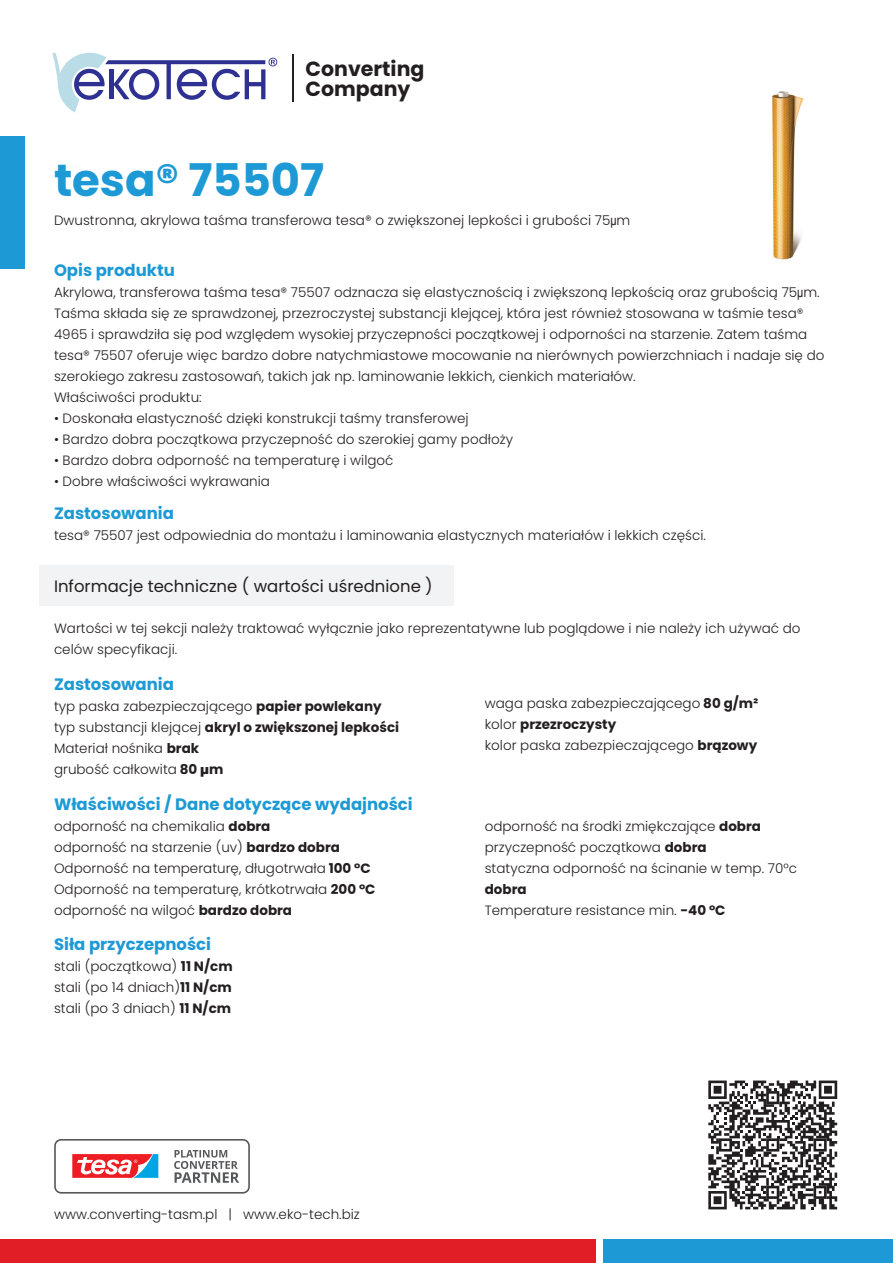
<style>
.page{position:relative;width:893px;height:1263px;background:#fff}
.page>*{position:absolute;margin:0;border:0;box-sizing:border-box;transform-origin:0 0}
.t1{font:700 45px "Poppins";color:#1d9ad5}
.t2{font:700 20.55px/20.2px "Poppins";color:#231f20}
.t3{font:700 16.5px "Poppins";color:#1d9ad5}
.t4{font:16.5px "Poppins";color:#231f20}
.t5{font:300 13.5px/21px "Poppins";color:#231f20}
.t6{font:700 13.5px "Poppins";color:#231f20}
.s1{font-family:"Arial Narrow";font-weight:400}
.s2{font-weight:700}
.s3{font-weight:300}
.s4{font-family:"Arial";font-weight:900}
</style>
<div class="page">
<img style="left:772px;top:91px;width:32px;height:169px">
<div style="left:0;top:1239px;width:595px;height:24px;background:#e11e25"></div>
<div style="left:604px;top:1239px;width:289px;height:24px;background:#1d9ad5"></div>
<div style="left:0;top:136px;width:24px;height:133px;background:#1d9ad5"></div>
<svg style="left:54px;top:1139px;width:196px;height:54px"></svg>
<svg style="left:52px;top:53px;width:225px;height:60px"></svg>
<hr style="left:292px;top:54px;width:2px;height:48px;background:#231f20">
<div style="left:39px;top:566px;width:415px;height:40px;background:#f2f3f4"></div>
<svg style="left:708px;top:1080px;width:129px;height:129px"></svg>
<p class="t2" style="left:306px;top:60px;width:120px">Converting<br>Company</p>
<p class="t1" style="left:54px;top:154px;width:272px">tesa® 75507</p>
<p class="t5" style="left:54px;top:209px;width:578px">Dwustronna, akrylowa taśma transferowa tesa® o zwiększonej lepkości i grubości 75<span class="s1">μ</span>m</p>
<p class="t3" style="left:54px;top:260px;width:122px">Opis produktu</p>
<p class="t5" style="left:54px;top:281px;width:767px">Akrylowa, transferowa taśma tesa® 75507 odznacza się elastycznością i zwiększoną lepkością oraz grubością 75<span class="s1">μ</span>m.</p>
<p class="t5" style="left:54px;top:302px;width:772px">Taśma składa się ze sprawdzonej, przezroczystej substancji klejącej, która jest również stosowana w taśmie tesa® 4965 i sprawdziła się pod względem wysokiej przyczepności początkowej i odporności na starzenie. Zatem taśma tesa® 75507 oferuje więc bardzo dobre natychmiastowe mocowanie na nierównych powierzchniach i nadaje się do szerokiego zakresu zastosowań, takich jak np. laminowanie lekkich, cienkich materiałów.</p>
<p class="t5" style="left:54px;top:386px;width:149px">Właściwości produktu:</p>
<p class="t5" style="left:54px;top:407px;width:416px">• Doskonała elastyczność dzięki konstrukcji taśmy transferowej</p>
<p class="t5" style="left:54px;top:428px;width:460px">• Bardzo dobra początkowa przyczepność do szerokiej gamy podłoży</p>
<p class="t5" style="left:54px;top:449px;width:341px">• Bardzo dobra odporność na temperaturę i wilgoć</p>
<p class="t5" style="left:54px;top:470px;width:217px">• Dobre właściwości wykrawania</p>
<p class="t3" style="left:54px;top:504px;width:121px">Zastosowania</p>
<p class="t5" style="left:54px;top:525px;width:653px">tesa® 75507 jest odpowiednia do montażu i laminowania elastycznych materiałów i lekkich części.</p>
<p class="t4" style="left:54px;top:576px;width:380px">Informacje techniczne ( wartości uśrednione )</p>
<p class="t5" style="left:54px;top:617px;width:748px">Wartości w tej sekcji należy traktować wyłącznie jako reprezentatywne lub poglądowe i nie należy ich używać do celów specyfikacji.</p>
<p class="t3" style="left:54px;top:675px;width:121px">Zastosowania</p>
<p class="t5" style="left:54px;top:696px;width:329px">typ paska zabezpieczającego <span class="s2">papier powlekany</span></p>
<p class="t6" style="left:54px;top:720px;width:347px"><span class="s3">typ substancji klejącej</span> akryl o zwiększonej lepkości</p>
<p class="t5" style="left:54px;top:738px;width:147px">Materiał nośnika <span class="s2">brak</span></p>
<p class="t5" style="left:54px;top:759px;width:171px">grubość całkowita <span class="s2">80</span> <span class="s4">μ</span><span class="s2">m</span></p>
<p class="t3" style="left:54px;top:795px;width:360px">Właściwości / Dane dotyczące wydajności</p>
<p class="t5" style="left:54px;top:816px;width:218px">odporność na chemikalia <span class="s2">dobra</span></p>
<p class="t5" style="left:54px;top:837px;width:287px">odporność na starzenie (uv) <span class="s2">bardzo dobra</span></p>
<p class="t5" style="left:54px;top:858px;width:318px">Odporność na temperaturę, długotrwała <span class="s2">100 °C</span></p>
<p class="t5" style="left:54px;top:879px;width:323px">Odporność na temperaturę, krótkotrwała <span class="s2">200 °C</span></p>
<p class="t5" style="left:54px;top:900px;width:240px">odporność na wilgoć <span class="s2">bardzo dobra</span></p>
<p class="t3" style="left:54px;top:934px;width:159px">Siła przyczepności</p>
<p class="t5" style="left:54px;top:955px;width:180px">stali (początkowa) <span class="s2">11 N/cm</span></p>
<p class="t5" style="left:54px;top:976px;width:179px">stali (po 14 dniach)<span class="s2">11 N/cm</span></p>
<p class="t5" style="left:54px;top:997px;width:179px">stali (po 3 dniach) <span class="s2">11 N/cm</span></p>
<p class="t5" style="left:485px;top:693px;width:275px">waga paska zabezpieczającego <span class="s2">80 g/m²</span></p>
<p class="t6" style="left:485px;top:716px;width:133px"><span class="s3">kolor</span> przezroczysty</p>
<p class="t5" style="left:485px;top:735px;width:274px">kolor paska zabezpieczającego <span class="s2">brązowy</span></p>
<p class="t5" style="left:485px;top:816px;width:278px">odporność na środki zmiękczające <span class="s2">dobra</span></p>
<p class="t5" style="left:485px;top:837px;width:223px">przyczepność początkowa <span class="s2">dobra</span></p>
<p class="t5" style="left:485px;top:858px;width:314px">statyczna odporność na ścinanie w temp. 70°c <span class="s2">dobra</span></p>
<p class="t5" style="left:485px;top:900px;width:242px">Temperature resistance min. <span class="s2">-40 °C</span></p>
<p class="t5" style="left:54px;top:1203px;width:307px">www.converting-tasm.pl | www.eko-tech.biz</p>
</div>
